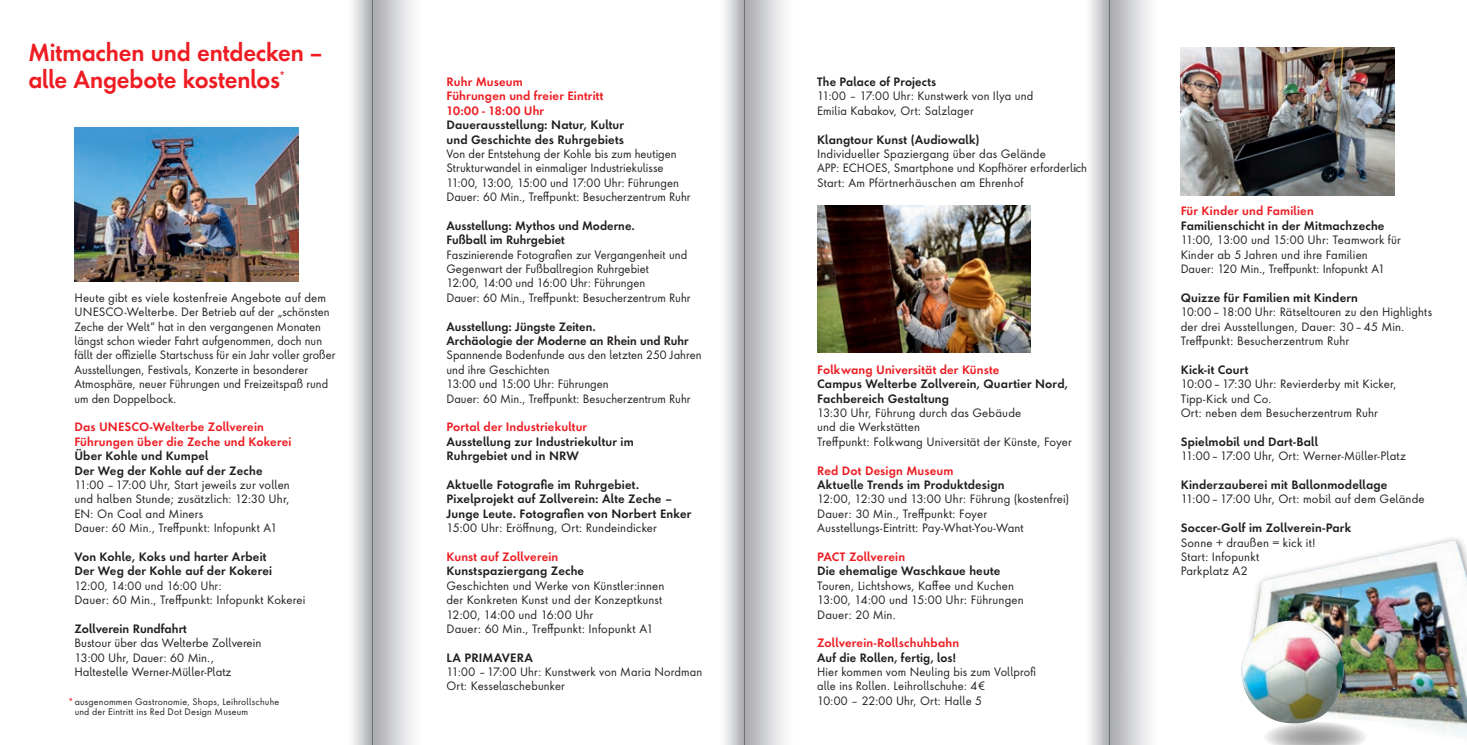
<style>
.page{position:relative;width:1467px;height:745px;background:#fff}
.page>*{position:absolute;margin:0;border:0;box-sizing:border-box;transform-origin:0 0}
.t1{font:600 22.5px/26.1px "Futura ND Alt";letter-spacing:-.01em;color:#ee1d23}
.t2{font:11.25px/14.4px "Futura ND Alt";letter-spacing:.01em;color:#231f20}
.t3{font:600 11.25px/14.4px "Futura ND Alt";letter-spacing:.015em;color:#231f20}
.t4{font:600 11.25px/14.4px "Futura ND Alt";letter-spacing:.015em;color:#ee1d23}
.t5{font:8.75px/10.5px "Futura ND Alt";letter-spacing:.02em;color:#231f20}
.s1{color:#ee1d23}
</style>
<div class="page">
<img style="left:74px;top:128px;width:225px;height:153px">
<img style="left:1181px;top:48px;width:213px;height:147px">
<img style="left:817px;top:205px;width:214px;height:147px">
<img style="left:1253px;top:539px;width:214px;height:78px">
<img style="left:1252px;top:617px;width:215px;height:127px">
<img style="left:1241px;top:620px;width:105px;height:105px">
<div style="left:710px;top:0;width:34px;height:744px;background:linear-gradient(to right,#fff,#b8babc)"></div>
<div style="left:338px;top:0;width:34px;height:744px;background:linear-gradient(to right,#fff,#b8b9bc)"></div>
<div style="left:1075px;top:0;width:34px;height:744px;background:linear-gradient(to right,#fff,#b8b9bc)"></div>
<div style="left:744px;top:0;width:68px;height:744px;background:linear-gradient(to right,#b2b3b6,#fff)"></div>
<div style="left:372px;top:0;width:68px;height:744px;background:linear-gradient(to right,#b2b3b6,#fff)"></div>
<div style="left:1109px;top:0;width:68px;height:744px;background:linear-gradient(to right,#b2b3b6,#fff)"></div>
<h1 class="t1" style="left:28px;top:40px;width:296px">Mitmachen und entdecken – alle Angebote kostenlos<sup>*</sup></h1>
<p class="t2" style="left:74px;top:290px;width:263px">Heute gibt es viele kostenfreie Angebote auf dem UNESCO-Welterbe. Der Betrieb auf der „schönsten Zeche der Welt“ hat in den vergangenen Monaten längst schon wieder Fahrt aufgenommen, doch nun fällt der offizielle Startschuss für ein Jahr voller großer Ausstellungen, Festivals, Konzerte in besonderer Atmosphäre, neuer Führungen und Freizeitspaß rund um den Doppelbock.</p>
<p class="t4" style="left:74px;top:419px;width:219px">Das UNESCO-Welterbe Zollverein<br>Führungen über die Zeche und Kokerei</p>
<p class="t3" style="left:74px;top:448px;width:190px">Über Kohle und Kumpel<br>Der Weg der Kohle auf der Zeche</p>
<p class="t2" style="left:74px;top:476px;width:217px">11:00 –17:00 Uhr, Start jeweils zur vollen und halben Stunde; zusätzlich: 12:30 Uhr, EN: On Coal and Miners<br>Dauer: 60 Min., Treffpunkt: Infopunkt A1</p>
<p class="t3" style="left:74px;top:549px;width:199px">Von Kohle, Koks und harter Arbeit<br>Der Weg der Kohle auf der Kokerei</p>
<p class="t2" style="left:74px;top:577px;width:232px">12:00, 14:00 und 16:00 Uhr:<br>Dauer: 60 Min., Treffpunkt: Infopunkt Kokerei</p>
<p class="t3" style="left:74px;top:621px;width:114px">Zollverein Rundfahrt</p>
<p class="t2" style="left:74px;top:635px;width:188px">Bustour über das Welterbe Zollverein<br>13:00 Uhr, Dauer: 60 Min.,<br>Haltestelle Werner-Müller-Platz</p>
<p class="t5" style="left:75px;top:695px;width:206px;text-indent:-6px"><span class="s1">*</span> ausgenommen Gastronomie, Shops, Leihrollschuhe und der Eintritt ins Red Dot Design Museum</p>
<p class="t4" style="left:446px;top:74px;width:159px">Ruhr Museum<br>Führungen und freier Eintritt<br>10:00 - 18:00 Uhr</p>
<p class="t3" style="left:446px;top:117px;width:179px">Dauerausstellung: Natur, Kultur und Geschichte des Ruhrgebiets</p>
<p class="t2" style="left:446px;top:146px;width:246px">Von der Entstehung der Kohle bis zum heutigen Strukturwandel in einmaliger Industriekulisse 11:00, 13:00, 15:00 und 17:00 Uhr: Führungen Dauer: 60 Min., Treffpunkt: Besucherzentrum Ruhr</p>
<p class="t3" style="left:446px;top:218px;width:190px">Ausstellung: Mythos und Moderne.<br>Fußball im Ruhrgebiet</p>
<p class="t2" style="left:446px;top:246px;width:246px">Faszinierende Fotografien zur Vergangenheit und Gegenwart der Fußballregion Ruhrgebiet<br>12:00, 14:00 und 16:00 Uhr: Führungen<br>Dauer: 60 Min., Treffpunkt: Besucherzentrum Ruhr</p>
<p class="t3" style="left:446px;top:319px;width:244px">Ausstellung: Jüngste Zeiten.<br>Archäologie der Moderne an Rhein und Ruhr</p>
<p class="t2" style="left:446px;top:347px;width:257px">Spannende Bodenfunde aus den letzten 250 Jahren und ihre Geschichten<br>13:00 und 15:00 Uhr: Führungen<br>Dauer: 60 Min., Treffpunkt: Besucherzentrum Ruhr</p>
<p class="t4" style="left:446px;top:419px;width:142px">Portal der Industriekultur</p>
<p class="t3" style="left:446px;top:434px;width:189px">Ausstellung zur Industriekultur im<br>Ruhrgebiet und in NRW</p>
<p class="t3" style="left:446px;top:477px;width:246px">Aktuelle Fotografie im Ruhrgebiet.<br>Pixelprojekt auf Zollverein: Alte Zeche –<br>Junge Leute. Fotografien von Norbert Enker</p>
<p class="t2" style="left:446px;top:520px;width:212px">15:00 Uhr: Eröffnung, Ort: Rundeindicker</p>
<p class="t4" style="left:446px;top:549px;width:113px">Kunst auf Zollverein</p>
<p class="t3" style="left:446px;top:563px;width:139px">Kunstspaziergang Zeche</p>
<p class="t2" style="left:446px;top:577px;width:220px">Geschichten und Werke von Künstler:innen der Konkreten Kunst und der Konzeptkunst 12:00, 14:00 und 16:00 Uhr<br>Dauer: 60 Min., Treffpunkt: Infopunkt A1</p>
<p class="t3" style="left:446px;top:649px;width:88px">LA PRIMAVERA</p>
<p class="t2" style="left:446px;top:663px;width:257px">11:00 –17:00 Uhr: Kunstwerk von Maria Nordman<br>Ort: Kesselaschebunker</p>
<p class="t3" style="left:817px;top:74px;width:121px">The Palace of Projects</p>
<p class="t2" style="left:817px;top:88px;width:218px">11:00 – 17:00 Uhr: Kunstwerk von Ilya und<br>Emilia Kabakov, Ort: Salzlager</p>
<p class="t3" style="left:817px;top:132px;width:164px">Klangtour Kunst (Audiowalk)</p>
<p class="t2" style="left:817px;top:146px;width:271px">Individueller Spaziergang über das Gelände<br>APP: ECHOES, Smartphone und Kopfhörer erforderlich<br>Start: Am Pförtnerhäuschen am Ehrenhof</p>
<p class="t4" style="left:817px;top:362px;width:184px">Folkwang Universität der Künste</p>
<p class="t3" style="left:817px;top:376px;width:252px">Campus Welterbe Zollverein, Quartier Nord,<br>Fachbereich Gestaltung</p>
<p class="t2" style="left:817px;top:405px;width:256px">13:30 Uhr, Führung durch das Gebäude<br>und die Werkstätten<br>Treffpunkt: Folkwang Universität der Künste, Foyer</p>
<p class="t4" style="left:817px;top:462px;width:138px">Red Dot Design Museum</p>
<p class="t3" style="left:817px;top:477px;width:189px">Aktuelle Trends im Produktdesign</p>
<p class="t2" style="left:817px;top:491px;width:254px">12:00, 12:30 und 13:00 Uhr: Führung (kostenfrei)<br>Dauer: 30 Min., Treffpunkt: Foyer<br>Ausstellungs-Eintritt: Pay-What-You-Want</p>
<p class="t4" style="left:817px;top:549px;width:90px">PACT Zollverein</p>
<p class="t3" style="left:817px;top:563px;width:185px">Die ehemalige Waschkaue heute</p>
<p class="t2" style="left:817px;top:577px;width:208px">Touren, Lichtshows, Kaffee und Kuchen<br>13:00, 14:00 und 15:00 Uhr: Führungen<br>Dauer: 20 Min.</p>
<p class="t4" style="left:817px;top:635px;width:144px">Zollverein-Rollschuhbahn</p>
<p class="t3" style="left:817px;top:649px;width:140px">Auf die Rollen, fertig, los!</p>
<p class="t2" style="left:817px;top:663px;width:221px">Hier kommen vom Neuling bis zum Vollprofi alle ins Rollen. Leihrollschuhe: 4€<br>10:00 – 22:00 Uhr, Ort: Halle 5</p>
<p class="t4" style="left:1181px;top:204px;width:135px">Für Kinder und Familien</p>
<p class="t3" style="left:1181px;top:218px;width:205px">Familienschicht in der Mitmachzeche</p>
<p class="t2" style="left:1181px;top:232px;width:222px">11:00, 13:00 und 15:00 Uhr: Teamwork für<br>Kinder ab 5 Jahren und ihre Familien<br>Dauer: 120 Min., Treffpunkt: Infopunkt A1</p>
<p class="t3" style="left:1181px;top:290px;width:179px">Quizze für Familien mit Kindern</p>
<p class="t2" style="left:1181px;top:304px;width:253px">10:00–18:00 Uhr: Rätseltouren zu den Highlights der drei Ausstellungen, Dauer: 30–45 Min.<br>Treffpunkt: Besucherzentrum Ruhr</p>
<p class="t3" style="left:1181px;top:362px;width:69px">Kick-it Court</p>
<p class="t2" style="left:1181px;top:376px;width:218px">10:00–17:30 Uhr: Revierderby mit Kicker,<br>Tipp-Kick und Co.<br>Ort: neben dem Besucherzentrum Ruhr</p>
<p class="t3" style="left:1181px;top:434px;width:139px">Spielmobil und Dart-Ball</p>
<p class="t2" style="left:1181px;top:448px;width:227px">11:00–17:00 Uhr, Ort: Werner-Müller-Platz</p>
<p class="t3" style="left:1181px;top:477px;width:208px">Kinderzauberei mit Ballonmodellage</p>
<p class="t2" style="left:1181px;top:491px;width:245px">11:00–17:00 Uhr, Ort: mobil auf dem Gelände</p>
<p class="t3" style="left:1181px;top:520px;width:172px">Soccer-Golf im Zollverein-Park</p>
<p class="t2" style="left:1181px;top:534px;width:136px">Sonne + draußen = kick it!<br>Start: Infopunkt<br>Parkplatz A2</p>
</div>
